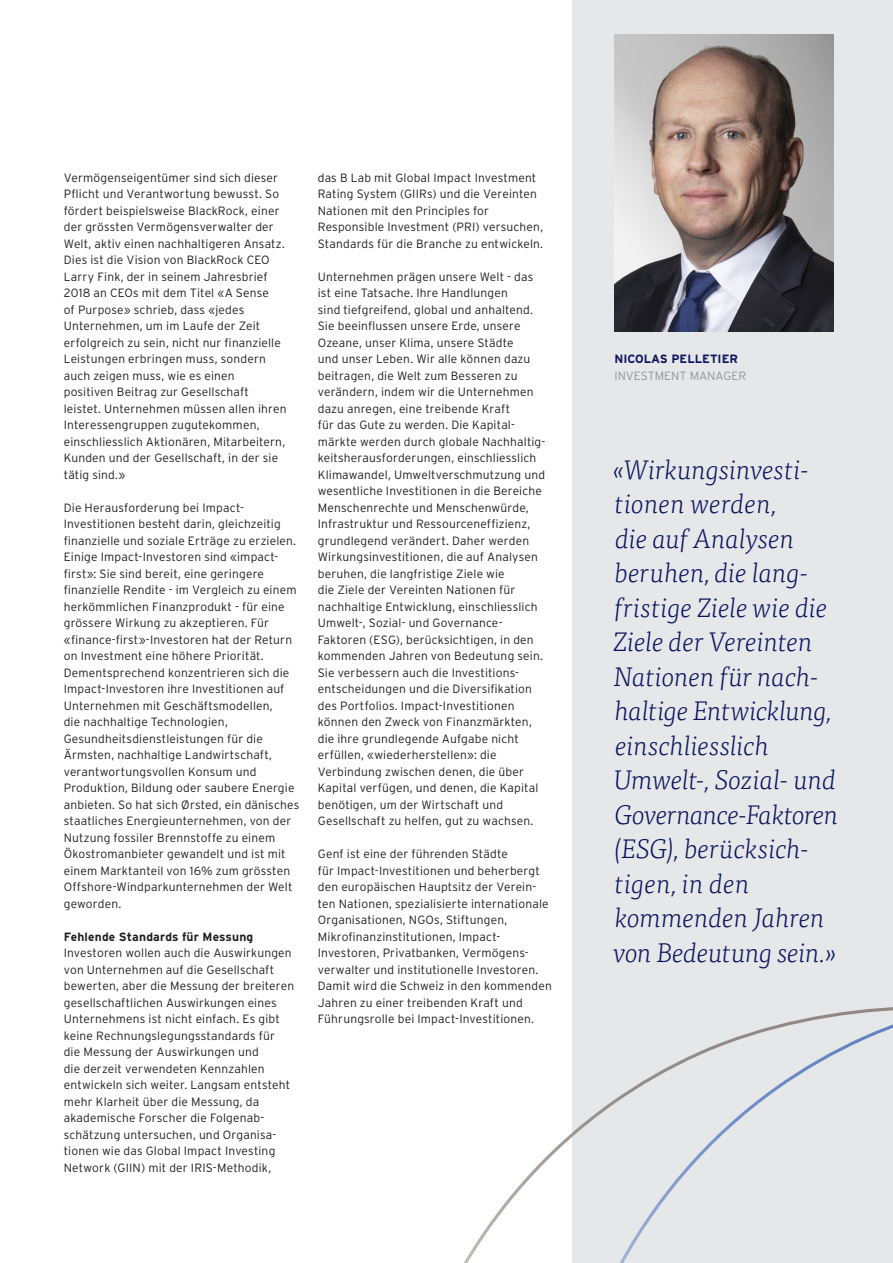
<style>
.page{position:relative;width:893px;height:1263px;background:#fff}
.page>*{position:absolute;margin:0;border:0;box-sizing:border-box;transform-origin:0 0}
.citation_big{font:italic 300 27px/34.5px "Tisa OT";letter-spacing:-.015em;color:#0b145e}
.texte_courant_FR{font:300 12px/16.5px "Interstate";letter-spacing:.015em;color:#231f20}
.texte_courant_FR-2{font:700 12px "Interstate";letter-spacing:.015em;color:#231f20}
.titre{font:300 12px "Interstate";color:#939598}
.Nom{font:700 12px "Interstate";color:#0b145e}
</style>
<div class="page">
<div style="left:572px;top:0;width:321px;height:1263px;background:#e6e7e9"></div>
<svg style="left:464px;top:1007px;width:429px;height:256px"></svg>
<svg style="left:612px;top:1018px;width:281px;height:245px"></svg>
<img style="left:614px;top:34px;width:219px;height:297px">
<p class="texte_courant_FR" style="left:64px;top:169px;width:224px">Vermögenseigentümer sind sich dieser Pflicht und Verantwortung bewusst. So fördert beispielsweise BlackRock, einer der grössten Vermögensverwalter der Welt, aktiv einen nachhaltigeren Ansatz.<br>Dies ist die Vision von BlackRock CEO Larry Fink, der in seinem Jahresbrief 2018 an CEOs mit dem Titel «A Sense<br>of Purpose» schrieb, dass «jedes Unternehmen, um im Laufe der Zeit erfolgreich zu sein, nicht nur finanzielle Leistungen erbringen muss, sondern auch zeigen muss, wie es einen positiven Beitrag zur Gesellschaft leistet. Unternehmen müssen allen ihren Interessengruppen zugutekommen, einschliesslich Aktionären, Mitarbeitern, Kunden und der Gesellschaft, in der sie tätig sind.»</p>
<p class="texte_courant_FR" style="left:64px;top:499px;width:237px">Die Herausforderung bei Impact-Investitionen besteht darin, gleichzeitig finanzielle und soziale Erträge zu erzielen.<br>Einige Impact-Investoren sind «impact&shy;first»: Sie sind bereit, eine geringere finanzielle Rendite - im Vergleich zu einem herkömmlichen Finanzprodukt - für eine grössere Wirkung zu akzeptieren. Für «finance-first»-Investoren hat der Return on Investment eine höhere Priorität.<br>Dementsprechend konzentrieren sich die Impact-Investoren ihre Investitionen auf Unternehmen mit Geschäftsmodellen,<br>die nachhaltige Technologien, Gesundheitsdienstleistungen für die Ärmsten, nachhaltige Landwirtschaft, verantwortungsvollen Konsum und Produktion, Bildung oder saubere Energie anbieten. So hat sich Ørsted, ein dänisches staatliches Energieunternehmen, von der Nutzung fossiler Brennstoffe zu einem Ökostromanbieter gewandelt und ist mit einem Marktanteil von 16% zum grössten Offshore-Windparkunternehmen der Welt geworden.</p>
<p class="texte_courant_FR-2" style="left:64px;top:929px;width:191px">Fehlende Standards für Messung</p>
<p class="texte_courant_FR" style="left:64px;top:944px;width:232px">Investoren wollen auch die Auswirkungen von Unternehmen auf die Gesellschaft bewerten, aber die Messung der breiteren gesellschaftlichen Auswirkungen eines Unternehmens ist nicht einfach. Es gibt keine Rechnungslegungsstandards für die Messung der Auswirkungen und<br>die derzeit verwendeten Kennzahlen entwickeln sich weiter. Langsam entsteht mehr Klarheit über die Messung, da akademische Forscher die Folgenab&shy;schätzung untersuchen, und Organisa&shy;tionen wie das Global Impact Investing Network (GIIN) mit der IRIS-Methodik,</p>
<p class="texte_courant_FR" style="left:318px;top:169px;width:227px">das B Lab mit Global Impact Investment Rating System (GIIRs) und die Vereinten Nationen mit den Principles for Responsible Investment (PRI) versuchen, Standards für die Branche zu entwickeln.</p>
<p class="texte_courant_FR" style="left:318px;top:268px;width:229px">Unternehmen prägen unsere Welt - das ist eine Tatsache. Ihre Handlungen<br>sind tiefgreifend, global und anhaltend.<br>Sie beeinflussen unsere Erde, unsere Ozeane, unser Klima, unsere Städte<br>und unser Leben. Wir alle können dazu beitragen, die Welt zum Besseren zu verändern, indem wir die Unternehmen dazu anregen, eine treibende Kraft<br>für das Gute zu werden. Die Kapital&shy;märkte werden durch globale Nachhaltig&shy;keitsherausforderungen, einschliesslich Klimawandel, Umweltverschmutzung und wesentliche Investitionen in die Bereiche Menschenrechte und Menschenwürde, Infrastruktur und Ressourceneffizienz, grundlegend verändert. Daher werden Wirkungsinvestitionen, die auf Analysen beruhen, die langfristige Ziele wie<br>die Ziele der Vereinten Nationen für nachhaltige Entwicklung, einschliesslich Umwelt-, Sozial- und Governance-Faktoren (ESG), berücksichtigen, in den kommenden Jahren von Bedeutung sein.<br>Sie verbessern auch die Investitions&shy;entscheidungen und die Diversifikation des Portfolios. Impact-Investitionen können den Zweck von Finanzmärkten, die ihre grundlegende Aufgabe nicht erfüllen, «wiederherstellen»: die Verbindung zwischen denen, die über Kapital verfügen, und denen, die Kapital benötigen, um der Wirtschaft und Gesellschaft zu helfen, gut zu wachsen.</p>
<p class="texte_courant_FR" style="left:318px;top:845px;width:236px">Genf ist eine der führenden Städte<br>für Impact-Investitionen und beherbergt den europäischen Hauptsitz der Verein&shy;ten Nationen, spezialisierte internationale Organisationen, NGOs, Stiftungen, Mikrofinanzinstitutionen, Impact-Investoren, Privatbanken, Vermögens&shy;verwalter und institutionelle Investoren.<br>Damit wird die Schweiz in den kommenden Jahren zu einer treibenden Kraft und Führungsrolle bei Impact-Investitionen.</p>
<p class="Nom" style="left:614px;top:351px;width:125px">NICOLAS PELLETIER</p>
<p class="titre" style="left:614px;top:368px;width:133px">INVESTMENT MANAGER</p>
<p class="citation_big" style="left:613px;top:452px;width:227px">«Wirkungsinvesti&shy;tionen werden,<br>die auf Analysen beruhen, die lang&shy;fristige Ziele wie die<br>Ziele der Vereinten<br>Nationen für nach&shy;haltige Entwicklung, einschliesslich<br>Umwelt-, Sozial- und<br>Governance-Faktoren (ESG), berücksich&shy;tigen, in den kommenden Jahren von Bedeutung sein.»</p>
</div>
